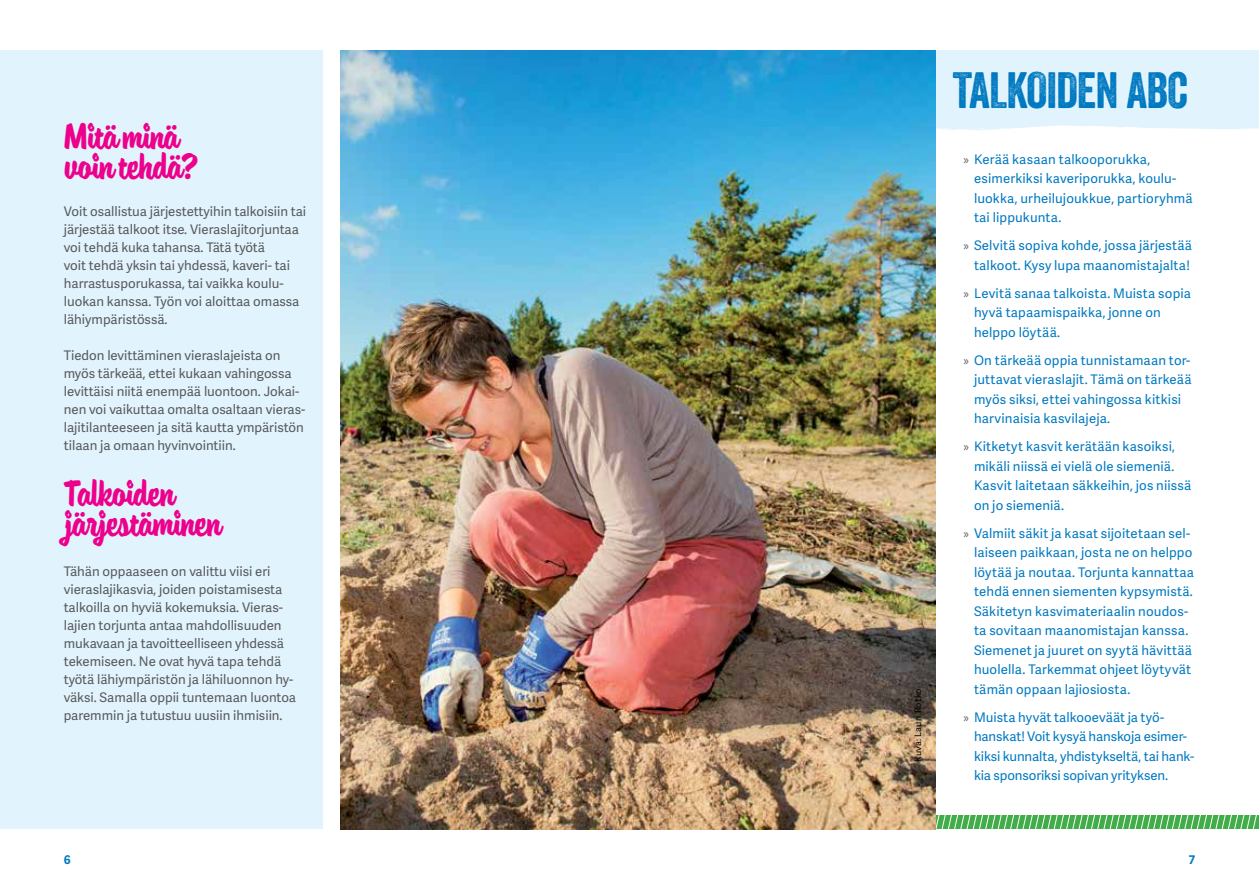
<style>
.page{position:relative;width:1259px;height:893px;background:#fff}
.page>*{position:absolute;margin:0;border:0;box-sizing:border-box;transform-origin:0 0}
.t1{font:49.5px "Veneer";letter-spacing:-.02em;color:#0079c1}
.t2{font:37.5px/30px "Paintlay Base";color:#ec008c}
.t3{font:13.2px/19.5px "Adelle Sans";letter-spacing:.01em;color:#0079c1}
.t4{font:13.2px/18px "Adelle Sans";color:#58595b}
.t5{font:700 12px "Adelle Sans";color:#0079c1}
.t6{font:9px "Adelle Sans";letter-spacing:.02em;color:#000}
.s1{font-family:"Myriad Pro";color:#58595b}
</style>
<div class="page">
<div style="left:0;top:51px;width:323px;height:778px;background:#e1f4fd"></div>
<div style="left:341px;top:51px;width:918px;height:778px;background:#e1f4fd"></div>
<div style="left:935px;top:125px;width:324px;height:690px;background:#fff"></div>
<svg style="left:935px;top:815px;width:324px;height:14px;background:#60ba66"></svg>
<img style="left:341px;top:51px;width:594px;height:778px">
<h2 class="t2" style="left:64px;top:121px;width:136px">Mitä minä voin tehdä?</h2>
<p class="t4" style="left:64px;top:202px;width:244px">Voit osallistua järjestettyihin talkoisiin tai järjestää talkoot itse. Vieraslajitorjuntaa voi tehdä kuka tahansa. Tätä työtä<br>voit tehdä yksin tai yhdessä, kaveri- tai harrastusporukassa, tai vaikka koulu&shy;luokan kanssa. Työn voi aloittaa omassa lähiympäristössä.</p>
<p class="t4" style="left:64px;top:346px;width:243px">Tiedon levittäminen vieraslajeista on myös tärkeää, ettei kukaan vahingossa levittäisi niitä enempää luontoon. Jokai&shy;nen voi vaikuttaa omalta osaltaan vieras&shy;lajitilanteeseen ja sitä kautta ympäristön tilaan ja omaan hyvinvointiin.</p>
<h2 class="t2" style="left:64px;top:477px;width:158px">Talkoiden järjestäminen</h2>
<p class="t4" style="left:64px;top:562px;width:234px">Tähän oppaaseen on valittu viisi eri vieraslajikasvia, joiden poistamisesta talkoilla on hyviä kokemuksia. Vieras&shy;lajien torjunta antaa mahdollisuuden mukavaan ja tavoitteelliseen yhdessä tekemiseen. Ne ovat hyvä tapa tehdä työtä lähiympäristön ja lähiluonnon hy&shy;väksi. Samalla oppii tuntemaan luontoa paremmin ja tutustuu uusiin ihmisiin.</p>
<p class="t6" style="left:911px;top:762px;width:75px;rotate:-90deg">Kuva: Lauri Rotko</p>
<h1 class="t1" style="left:952px;top:60px;width:237px">TALKOIDEN ABC</h1>
<p class="t3" style="left:974px;top:149px;width:220px;text-indent:-11px"><span class="s1">»</span> Kerää kasaan talkooporukka, esimerkiksi kaveriporukka, koulu&shy;luokka, urheilujoukkue, partioryhmä tai lippukunta.</p>
<p class="t3" style="left:963px;top:235px;width:230px;text-align:right"><span class="s1">»</span> Selvitä sopiva kohde, jossa järjestää talkoot. Kysy lupa maanomistajalta!</p>
<p class="t3" style="left:974px;top:283px;width:218px;text-indent:-11px"><span class="s1">»</span> Levitä sanaa talkoista. Muista sopia hyvä tapaamispaikka, jonne on helppo löytää.</p>
<p class="t3" style="left:974px;top:350px;width:219px;text-indent:-11px"><span class="s1">»</span> On tärkeää oppia tunnistamaan tor&shy;juttavat vieraslajit. Tämä on tärkeää myös siksi, ettei vahingossa kitkisi harvinaisia kasvilajeja.</p>
<p class="t3" style="left:974px;top:436px;width:219px;text-indent:-11px"><span class="s1">»</span> Kitketyt kasvit kerätään kasoiksi, mikäli niissä ei vielä ole siemeniä.<br>Kasvit laitetaan säkkeihin, jos niissä on jo siemeniä.</p>
<p class="t3" style="left:974px;top:523px;width:222px;text-indent:-11px"><span class="s1">»</span> Valmiit säkit ja kasat sijoitetaan sel&shy;laiseen paikkaan, josta ne on helppo löytää ja noutaa. Torjunta kannattaa tehdä ennen siementen kypsymistä.<br>Säkitetyn kasvimateriaalin noudos&shy;ta sovitaan maanomistajan kanssa.<br>Siemenet ja juuret on syytä hävittää huolella. Tarkemmat ohjeet löytyvät tämän oppaan lajiosiosta.</p>
<p class="t3" style="left:974px;top:707px;width:222px;text-indent:-11px"><span class="s1">»</span> Muista hyvät talkooeväät ja työ&shy;hanskat! Voit kysyä hanskoja esimer&shy;kiksi kunnalta, yhdistykseltä, tai hank&shy;kia sponsoriksi sopivan yrityksen.</p>
<p class="t5" style="left:64px;top:850px;width:8px">6</p>
<p class="t5" style="left:1189px;top:850px;width:8px">7</p>
</div>
